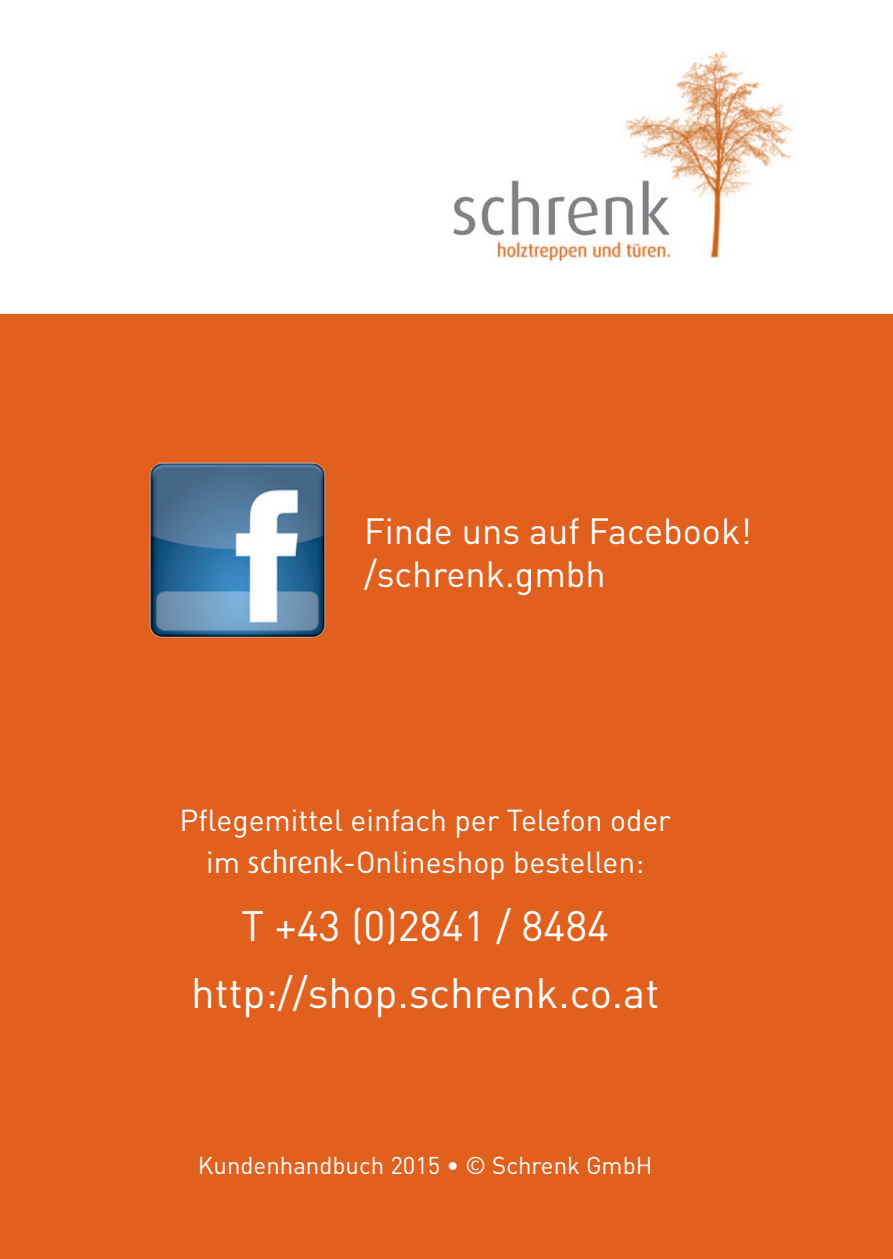
<style>
.page{position:relative;width:893px;height:1259px;background:#fff}
.page>*{position:absolute;margin:0;border:0;box-sizing:border-box;transform-origin:0 0}
.t1{font:42px/67.5px "DIN Pro";color:#fff;text-align:center}
.t2{font:36px/43.2px "DIN Pro";color:#fff}
.t3{font:30px/42px "DIN Pro";color:#fff;text-align:center}
.t4{font:24px "DIN Pro";color:#fff}
.s1{font-family:"Dax OT"}
</style>
<div class="page">
<div style="left:0;top:315px;width:893px;height:944px;background:#e1601e"></div>
<img style="left:453px;top:51px;width:341px;height:212px">
<img style="left:149px;top:462px;width:177px;height:176px">
<p class="t2" style="left:364px;top:507px;width:389px">Finde uns auf Facebook! /schrenk.gmbh</p>
<p class="t3" style="left:180px;top:798px;width:493px">Pflegemittel einfach per Telefon oder im <span class="s1">schrenk</span>-Onlineshop bestellen:</p>
<h1 class="t1" style="left:191px;top:890px;width:470px">T +43 (0)2841 / 8484 http://shop.schrenk.co.at</h1>
<p class="t4" style="left:198px;top:1149px;width:456px">Kundenhandbuch 2015 • © Schrenk GmbH</p>
</div>
